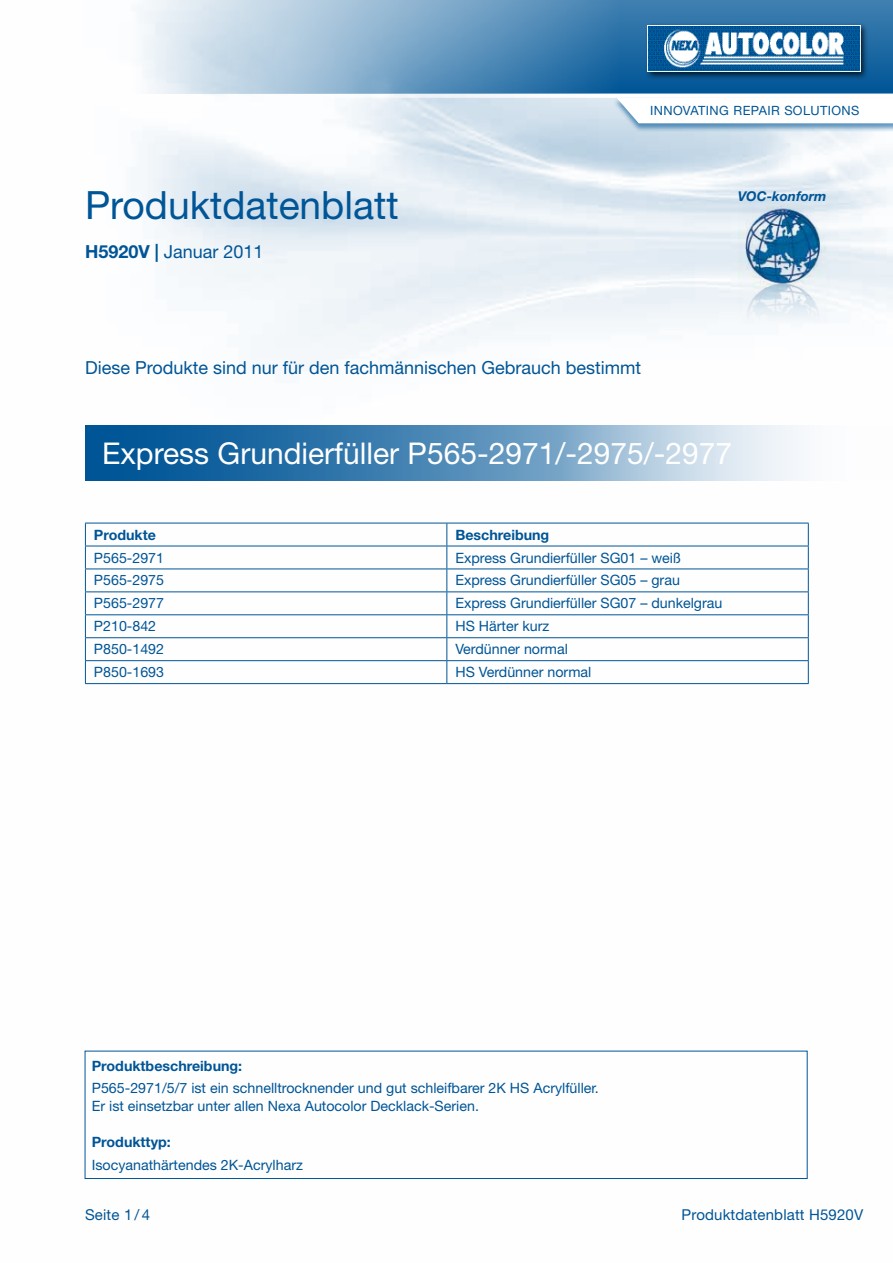
<style>
.page{position:relative;width:893px;height:1263px;background:#fff}
.page>*{position:absolute;margin:0;border:0;box-sizing:border-box;transform-origin:0 0}
.t1{font:39px "Helvetica Neue LT Std";color:#005596}
.t2{font:30px "Helvetica Neue LT Std";color:#fff}
.t3{font:18px "Helvetica Neue LT Std";color:#005596}
.t4{font:15px "Helvetica Neue LT Std";letter-spacing:.01em;color:#005596}
.t5{font:14.25px/18px "Helvetica Neue LT Std";color:#005596}
.t6{font:700 14.25px "Helvetica Neue LT Std";color:#005596}
.t7{font:italic 700 13.5px "Helvetica Neue LT Std";color:#005596}
.t8{font:12.75px "Helvetica Neue LT Std";letter-spacing:.055em;color:#005596}
.s1{font-weight:700}
</style>
<div class="page">
<img style="left:84px;top:98px;width:809px;height:1081px">
<svg style="left:138px;top:0;width:755px;height:94px;background:#73a1c5"></svg>
<div style="left:645px;top:23px;width:223px;height:57px;background:#000;opacity:.75"></div>
<img style="left:648px;top:26px;width:213px;height:46px">
<div style="left:612px;top:97px;width:281px;height:35px;background:#005596;opacity:.6"></div>
<svg style="left:617px;top:98px;width:276px;height:25px"></svg>
<svg style="left:85px;top:425px;width:808px;height:55px;background:#72a1c5"></svg>
<img style="left:738px;top:206px;width:91px;height:73px">
<img style="left:738px;top:279px;width:91px;height:64px">
<svg style="left:85px;top:524px;width:1px;height:159px"></svg>
<hr style="left:85px;top:523px;width:362px;height:1px;background:#005596">
<hr style="left:447px;top:523px;width:362px;height:1px;background:#005596">
<svg style="left:446px;top:523px;width:1px;height:160px"></svg>
<svg style="left:808px;top:523px;width:1px;height:160px"></svg>
<hr style="left:85px;top:546px;width:362px;height:1px;background:#005596">
<hr style="left:447px;top:546px;width:362px;height:1px;background:#005596">
<hr style="left:85px;top:568px;width:362px;height:1px;background:#005596">
<hr style="left:447px;top:568px;width:362px;height:1px;background:#005596">
<hr style="left:85px;top:591px;width:362px;height:1px;background:#005596">
<hr style="left:447px;top:591px;width:362px;height:1px;background:#005596">
<hr style="left:85px;top:614px;width:362px;height:1px;background:#005596">
<hr style="left:447px;top:614px;width:362px;height:1px;background:#005596">
<hr style="left:85px;top:637px;width:362px;height:1px;background:#005596">
<hr style="left:447px;top:637px;width:362px;height:1px;background:#005596">
<hr style="left:85px;top:660px;width:362px;height:1px;background:#005596">
<hr style="left:447px;top:660px;width:362px;height:1px;background:#005596">
<hr style="left:85px;top:683px;width:362px;height:1px;background:#005596">
<hr style="left:447px;top:683px;width:362px;height:1px;background:#005596">
<div style="left:85px;top:1051px;width:722px;height:128px;border:1px solid #005596"></div>
<h1 class="t1" style="left:85px;top:182px;width:315px">Produktdatenblatt</h1>
<p class="t3" style="left:85px;top:241px;width:180px"><span class="s1">H5920V |</span> Januar 2011</p>
<p class="t8" style="left:650px;top:103px;width:209px">Innovati ng Repair Solutions</p>
<p class="t7" style="left:738px;top:188px;width:90px">VOC-konform</p>
<p class="t3" style="left:85px;top:356px;width:558px">Diese Produkte sind nur für den fachmännischen Gebrauch bestimmt</p>
<h2 class="t2" style="left:102px;top:435px;width:632px">Express Grundierfüller P565-2971/-2975/-2977</h2>
<p class="t6" style="left:94px;top:526px;width:64px">Produkte</p>
<p class="t6" style="left:455px;top:526px;width:95px">Beschreibung</p>
<p class="t5" style="left:94px;top:548px;width:72px">P565-2971</p>
<p class="t5" style="left:455px;top:548px;width:227px">Express Grundierfüller SG01 – weiß</p>
<p class="t5" style="left:94px;top:571px;width:72px">P565-2975</p>
<p class="t5" style="left:455px;top:571px;width:226px">Express Grundierfüller SG05 – grau</p>
<p class="t5" style="left:94px;top:594px;width:72px">P565-2977</p>
<p class="t5" style="left:455px;top:594px;width:269px">Express Grundierfüller SG07 – dunkelgrau</p>
<p class="t5" style="left:94px;top:617px;width:64px">P210-842</p>
<p class="t5" style="left:455px;top:617px;width:95px">HS Härter kurz</p>
<p class="t5" style="left:94px;top:640px;width:72px">P850-1492</p>
<p class="t5" style="left:455px;top:640px;width:114px">Verdünner normal</p>
<p class="t5" style="left:94px;top:663px;width:72px">P850-1693</p>
<p class="t5" style="left:455px;top:663px;width:137px">HS Verdünner normal</p>
<p class="t6" style="left:92px;top:1057px;width:152px">Produktbeschreibung:</p>
<p class="t5" style="left:92px;top:1079px;width:509px">P565-2971/5/7 ist ein schnelltrocknender und gut schleifbarer 2K HS Acrylfüller.<br>Er ist einsetzbar unter allen Nexa Autocolor Decklack-Serien.</p>
<p class="t6" style="left:92px;top:1133px;width:80px">Produkttyp:</p>
<p class="t5" style="left:92px;top:1155px;width:213px">Isocyanathärtendes 2K-Acrylharz</p>
<p class="t4" style="left:85px;top:1206px;width:66px">Seite 1 / 4</p>
<p class="t4" style="left:682px;top:1206px;width:183px">Produktdatenblatt H5920V</p>
</div>
